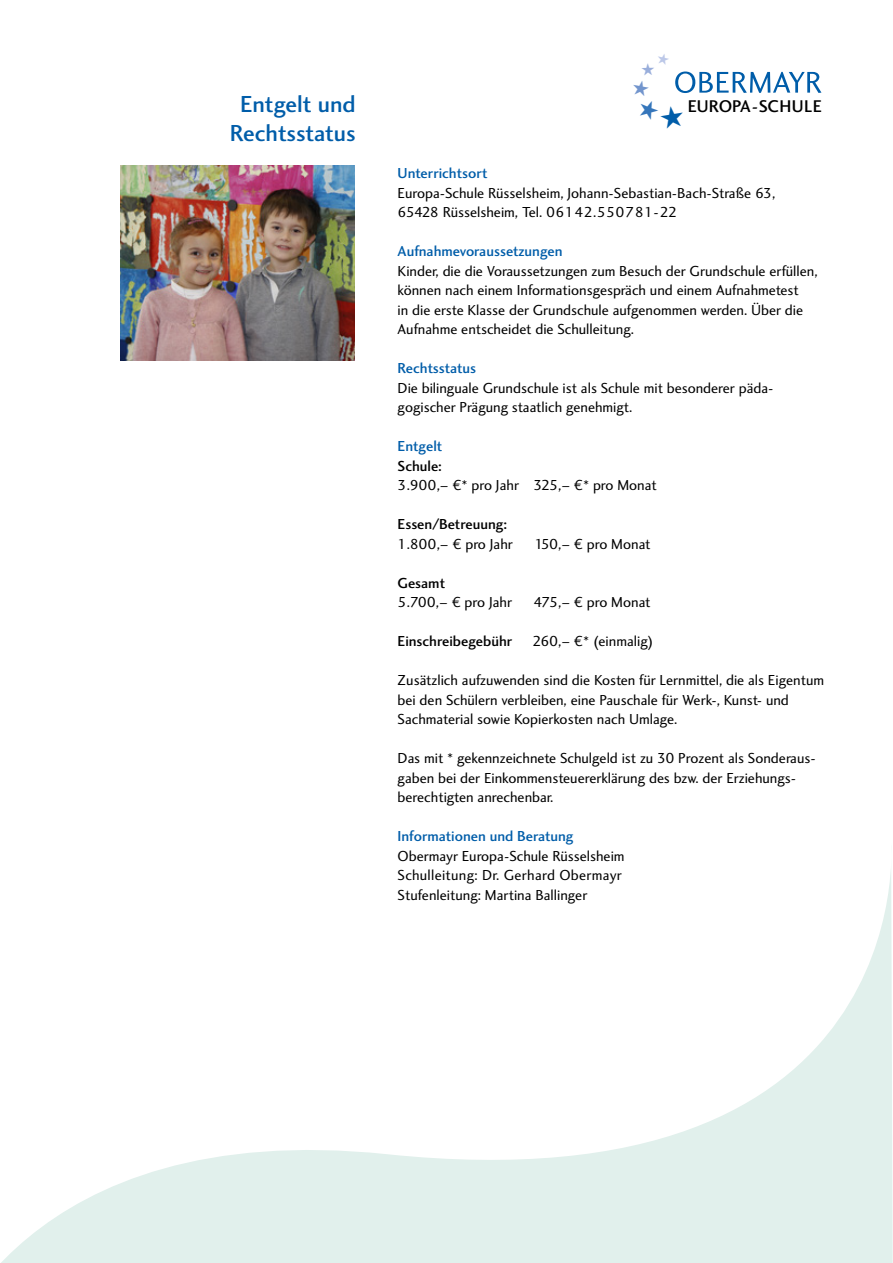
<style>
.page{position:relative;width:893px;height:1263px;background:#fff}
.page>*{position:absolute;margin:0;border:0;box-sizing:border-box;transform-origin:0 0}
.t1{font:500 24px/28.5px "Charlotte Sans";color:#005da9;text-align:center}
.t2{font:500 17.55px "Charlotte Sans";letter-spacing:.01em;color:#000}
.t3{font:15px/19.5px "Charlotte Sans";color:#000}
.t4{font:500 15px "Charlotte Sans";color:#005da9}
.t5{font:500 15px "Charlotte Sans";color:#000}
</style>
<div class="page">
<img style="left:120px;top:166px;width:234px;height:194px">
<svg style="left:1px;top:871px;width:892px;height:392px"></svg>
<svg style="left:675px;top:71px;width:146px;height:22px"></svg>
<h1 class="t1" style="left:230px;top:90px;width:127px">Entgelt und<br>Rechtsstatus</h1>
<p class="t2" style="left:688px;top:96px;width:136px">EUROPA-SCHULE</p>
<p class="t4" style="left:398px;top:165px;width:92px">Unterrichtsort</p>
<p class="t3" style="left:398px;top:183px;width:379px">Europa-Schule Rüsselsheim, Johann-Sebastian-Bach-Straße 63,<br>65428 Rüsselsheim, Tel. 06142.550781-22</p>
<p class="t4" style="left:398px;top:243px;width:167px">Aufnahmevoraussetzungen</p>
<p class="t3" style="left:398px;top:261px;width:422px">Kinder, die die Voraussetzungen zum Besuch der Grundschule erfüllen, können nach einem Informationsgespräch und einem Aufnahmetest<br>in die erste Klasse der Grundschule aufgenommen werden. Über die Aufnahme entscheidet die Schulleitung.</p>
<p class="t4" style="left:398px;top:360px;width:80px">Rechtsstatus</p>
<p class="t3" style="left:398px;top:378px;width:377px">Die bilinguale Grundschule ist als Schule mit besonderer päda&shy;gogischer Prägung staatlich genehmigt.</p>
<p class="t4" style="left:398px;top:438px;width:46px">Entgelt</p>
<p class="t5" style="left:398px;top:457px;width:46px">Schule:</p>
<p class="t3" style="left:398px;top:476px;width:261px">3.900,– €* pro Jahr 325,– €* pro Monat</p>
<p class="t5" style="left:398px;top:516px;width:111px">Essen/Betreuung:</p>
<p class="t3" style="left:398px;top:534px;width:117px">1.800,– € pro Jahr</p>
<p class="t3" style="left:534px;top:534px;width:118px">150,– € pro Monat</p>
<p class="t5" style="left:398px;top:574px;width:49px">Gesamt</p>
<p class="t3" style="left:398px;top:593px;width:116px">5.700,– € pro Jahr</p>
<p class="t3" style="left:533px;top:593px;width:119px">475,– € pro Monat</p>
<p class="t5" style="left:398px;top:633px;width:116px">Einschreibegebühr</p>
<p class="t3" style="left:533px;top:632px;width:122px">260,– €* (einmalig)</p>
<p class="t3" style="left:398px;top:671px;width:428px">Zusätzlich aufzuwenden sind die Kosten für Lernmittel, die als Eigentum bei den Schülern verbleiben, eine Pauschale für Werk-, Kunst- und<br>Sachmaterial sowie Kopierkosten nach Umlage.</p>
<p class="t3" style="left:398px;top:749px;width:420px">Das mit * gekennzeichnete Schulgeld ist zu 30 Prozent als Sonderaus&shy;gaben bei der Einkommensteuererklärung des bzw. der Erziehungs&shy;berechtigten anrechenbar.</p>
<p class="t4" style="left:398px;top:828px;width:177px">Informationen und Beratung</p>
<p class="t3" style="left:398px;top:846px;width:229px">Obermayr Europa-Schule Rüsselsheim<br>Schulleitung: Dr. Gerhard Obermayr<br>Stufenleitung: Martina Ballinger</p>
</div>
